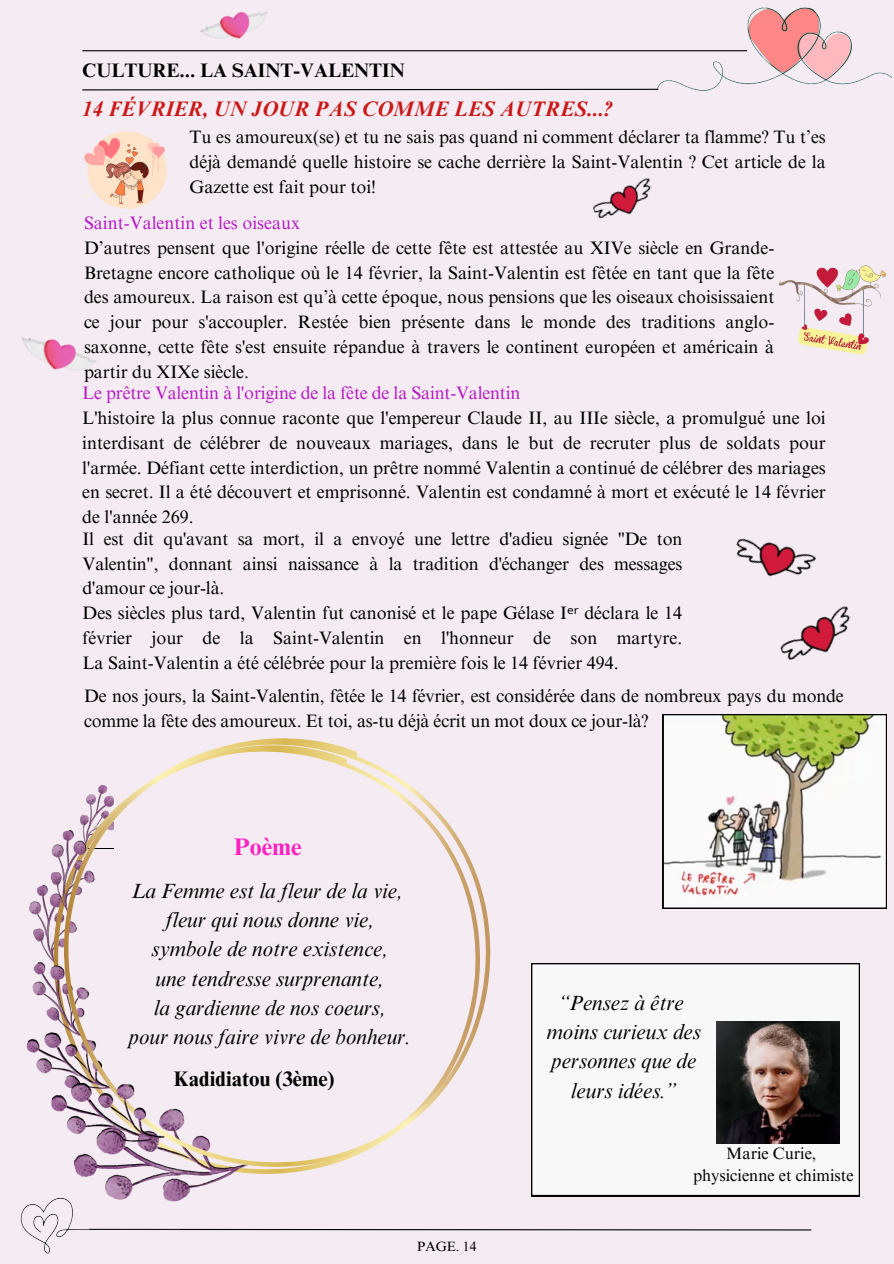
<style>
.page{position:relative;width:894px;height:1264px;background:#fff}
.page>*{position:absolute;margin:0;border:0;box-sizing:border-box;transform-origin:0 0}
.t1{font:700 24px "Times NRMT Pro";color:#ff20c1}
.t2{font:italic 21px/29.2px "Times NRMT Pro";color:#000;text-align:center}
.t3{font:italic 700 21px "Times NRMT Pro";color:#cb1818}
.t4{font:700 21px "Times NRMT Pro";color:#000}
.t5{font:700 19.5px "Times NRMT Pro";color:#000}
.t6{font:18px/24.8px "Times NRMT Pro";color:#000}
.t7{font:16.5px/22.5px "Times NRMT Pro";color:#000;text-align:center}
.t8{font:13.5px "Times NRMT Pro";color:#000}
.s1{color:#b61bc4}
.s2{font-family:"Noto Sans"}
</style>
<div class="page">
<div style="left:0;top:0;width:893px;height:1263px;background:#f4ecf2"></div>
<svg style="left:180px;top:1228px;width:632px;height:2px"></svg>
<hr style="left:82px;top:50px;width:665px;height:1px;background:#000">
<svg style="left:82px;top:88px;width:574px;height:3px"></svg>
<img style="left:778px;top:265px;width:108px;height:89px">
<img style="left:662px;top:714px;width:224px;height:194px">
<img style="left:83px;top:131px;width:84px;height:78px">
<img style="left:656px;top:7px;width:235px;height:84px">
<img style="left:20px;top:1197px;width:160px;height:57px">
<img style="left:21px;top:337px;width:75px;height:33px">
<img style="left:593px;top:178px;width:59px;height:41px">
<img style="left:198px;top:11px;width:71px;height:41px">
<img style="left:780px;top:606px;width:71px;height:54px">
<img style="left:736px;top:538px;width:80px;height:39px">
<img style="left:29px;top:886px;width:24px;height:66px">
<img style="left:32px;top:952px;width:31px;height:73px">
<img style="left:40px;top:833px;width:23px;height:81px">
<img style="left:26px;top:1032px;width:37px;height:42px">
<img style="left:67px;top:1167px;width:185px;height:57px">
<svg style="left:63px;top:738px;width:427px;height:429px"></svg>
<img style="left:51px;top:1081px;width:115px;height:67px">
<div style="left:531px;top:963px;width:328px;height:232px;background:#f8f8f8"></div>
<img style="left:716px;top:1021px;width:122px;height:122px">
<p class="t5" style="left:82px;top:63px;width:324px">CULTURE... LA SAINT-VALENTIN</p>
<p class="t3" style="left:82px;top:101px;width:531px">14 FÉVRIER, UN JOUR PAS COMME LES AUTRES...?</p>
<p class="t6" style="left:189px;top:127px;width:637px;text-align:justify">Tu es amoureux(se) et tu ne sais pas quand ni comment déclarer ta flamme? Tu t’es déjà demandé quelle histoire se cache derrière la Saint-Valentin ? Cet article de la Gazette est fait pour toi!</p>
<p class="t6" style="left:84px;top:213px;width:691px"><span class="s1">Saint-Valentin et les oiseaux<br></span>D’autres pensent que l'origine réelle de cette fête est attestée au XIVe siècle en Grande-Bretagne encore catholique où le 14 février, la Saint-Valentin est fêtée en tant que la fête des amoureux. La raison est qu’à cette époque, nous pensions que les oiseaux choisissaient ce jour pour s'accoupler. Restée bien présente dans le monde des traditions anglo&shy;saxonne, cette fête s'est ensuite répandue à travers le continent européen et américain à partir du XIXe siècle.</p>
<h2 class="t6" style="left:82px;top:383px;width:744px"><span class="s1">Le prêtre Valentin à l'origine de la fête de la Saint-Valentin<br></span>L'histoire la plus connue raconte que l'empereur Claude II, au IIIe siècle, a promulgué une loi interdisant de célébrer de nouveaux mariages, dans le but de recruter plus de soldats pour l'armée. Défiant cette interdiction, un prêtre nommé Valentin a continué de célébrer des mariages en secret. Il a été découvert et emprisonné. Valentin est condamné à mort et exécuté le 14 février de l'année 269.</h2>
<h5 class="t6" style="left:82px;top:528px;width:601px">Il est dit qu'avant sa mort, il a envoyé une lettre d'adieu signée "De ton Valentin", donnant ainsi naissance à la tradition d'échanger des messages d'amour ce jour-là.<br>Des siècles plus tard, Valentin fut canonisé et le pape Gélase I<span class="s2">ᵉʳ</span> déclara le 14 février jour de la Saint-Valentin en l'honneur de son martyre.<br>La Saint-Valentin a été célébrée pour la première fois le 14 février 494.</h5>
<p class="t6" style="left:84px;top:685px;width:761px">De nos jours, la Saint-Valentin, fêtée le 14 février, est considérée dans de nombreux pays du monde comme la fête des amoureux. Et toi, as-tu déjà écrit un mot doux ce jour-là?</p>
<h5 class="t1" style="left:234px;top:837px;width:69px">Poème</h5>
<p class="t2" style="left:128px;top:878px;width:284px">La Femme est la fleur de la vie, fleur qui nous donne vie, symbole de notre existence,<br>une tendresse surprenante,<br>la gardienne de nos coeurs,<br>pour nous faire vivre de bonheur.</p>
<p class="t4" style="left:174px;top:1070px;width:162px">Kadidiatou (3ème)</p>
<h2 class="t8" style="left:417px;top:1241px;width:61px">PAGE. 14</h2>
<h5 class="t2" style="left:546px;top:990px;width:155px">“Pensez à être moins curieux des personnes que de leurs idées.”</h5>
<p class="t7" style="left:692px;top:1143px;width:162px">Marie Curie, physicienne et chimiste</p>
</div>
